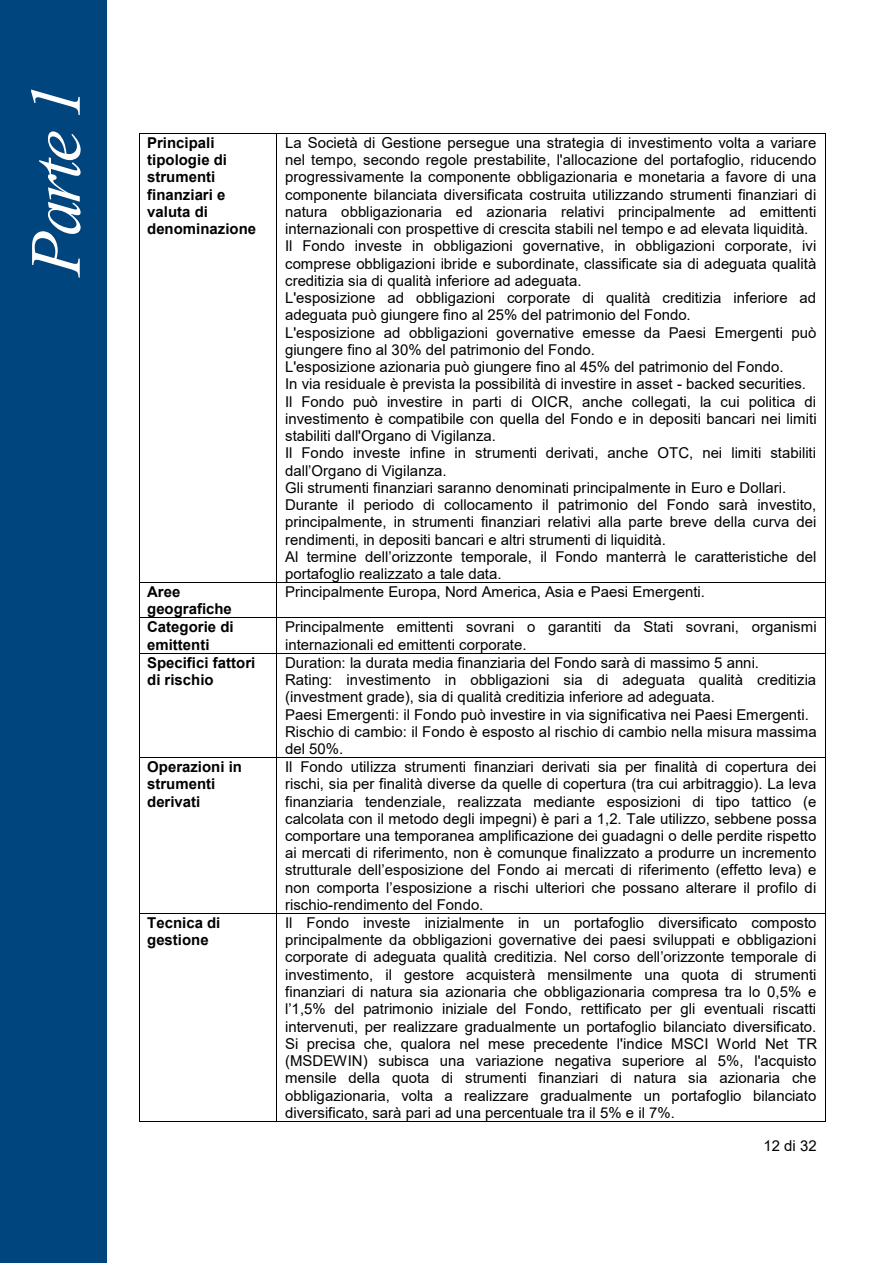
<style>
.page{position:relative;width:893px;height:1263px;background:#fff}
.page>*{position:absolute;margin:0;border:0;box-sizing:border-box;transform-origin:0 0}
.t1{font:italic 72px "Times New Roman";color:#fff}
.t2{font:15px/17.2px "Arial";color:#000}
.t3{font:700 15px/17.2px "Arial";color:#000}
</style>
<div class="page">
<hr style="left:139px;top:133px;width:138px;height:1px;background:#000">
<hr style="left:277px;top:133px;width:548px;height:1px;background:#000">
<hr style="left:139px;top:134px;width:1px;height:448px;background:#000">
<hr style="left:277px;top:134px;width:1px;height:448px;background:#000">
<hr style="left:825px;top:134px;width:1px;height:448px;background:#000">
<hr style="left:139px;top:582px;width:138px;height:1px;background:#000">
<hr style="left:277px;top:582px;width:548px;height:1px;background:#000">
<hr style="left:139px;top:583px;width:1px;height:35px;background:#000">
<hr style="left:277px;top:583px;width:1px;height:35px;background:#000">
<hr style="left:825px;top:583px;width:1px;height:35px;background:#000">
<hr style="left:139px;top:618px;width:138px;height:1px;background:#000">
<hr style="left:277px;top:618px;width:548px;height:1px;background:#000">
<hr style="left:139px;top:618px;width:1px;height:35px;background:#000">
<hr style="left:277px;top:618px;width:1px;height:35px;background:#000">
<hr style="left:825px;top:618px;width:1px;height:35px;background:#000">
<hr style="left:139px;top:653px;width:138px;height:1px;background:#000">
<hr style="left:277px;top:653px;width:548px;height:1px;background:#000">
<hr style="left:139px;top:654px;width:1px;height:103px;background:#000">
<hr style="left:277px;top:654px;width:1px;height:103px;background:#000">
<hr style="left:825px;top:654px;width:1px;height:103px;background:#000">
<hr style="left:139px;top:757px;width:138px;height:1px;background:#000">
<hr style="left:277px;top:757px;width:548px;height:1px;background:#000">
<hr style="left:139px;top:758px;width:1px;height:155px;background:#000">
<hr style="left:277px;top:758px;width:1px;height:155px;background:#000">
<hr style="left:825px;top:758px;width:1px;height:155px;background:#000">
<hr style="left:139px;top:913px;width:138px;height:1px;background:#000">
<hr style="left:277px;top:913px;width:548px;height:1px;background:#000">
<hr style="left:139px;top:914px;width:1px;height:207px;background:#000">
<hr style="left:139px;top:1121px;width:138px;height:1px;background:#000">
<hr style="left:277px;top:914px;width:1px;height:207px;background:#000">
<hr style="left:277px;top:1121px;width:548px;height:1px;background:#000">
<hr style="left:825px;top:914px;width:1px;height:207px;background:#000">
<div style="left:0;top:0;width:106px;height:1263px;background:#00457d"></div>
<h1 class="t1" style="left:6px;top:276px;width:194px;rotate:-90deg">Parte 1</h1>
<p class="t3" style="left:147px;top:134px;width:111px">Principali tipologie di strumenti finanziari e valuta di denominazione</p>
<p class="t2" style="left:285px;top:134px;width:533px">La Società di Gestione persegue una strategia di investimento volta a variare nel tempo, secondo regole prestabilite, l'allocazione del portafoglio, riducendo progressivamente la componente obbligazionaria e monetaria a favore di una componente bilanciata diversificata costruita utilizzando strumenti finanziari di natura obbligazionaria ed azionaria relativi principalmente ad emittenti internazionali con prospettive di crescita stabili nel tempo e ad elevata liquidità.<br>Il Fondo investe in obbligazioni governative, in obbligazioni corporate, ivi comprese obbligazioni ibride e subordinate, classificate sia di adeguata qualità creditizia sia di qualità inferiore ad adeguata.<br>L'esposizione ad obbligazioni corporate di qualità creditizia inferiore ad adeguata può giungere fino al 25% del patrimonio del Fondo.<br>L'esposizione ad obbligazioni governative emesse da Paesi Emergenti può giungere fino al 30% del patrimonio del Fondo.<br>L'esposizione azionaria può giungere fino al 45% del patrimonio del Fondo.<br>In via residuale è prevista la possibilità di investire in asset - backed securities.<br>Il Fondo può investire in parti di OICR, anche collegati, la cui politica di investimento è compatibile con quella del Fondo e in depositi bancari nei limiti stabiliti dall'Organo di Vigilanza.<br>Il Fondo investe infine in strumenti derivati, anche OTC, nei limiti stabiliti dall’Organo di Vigilanza.<br>Gli strumenti finanziari saranno denominati principalmente in Euro e Dollari.<br>Durante il periodo di collocamento il patrimonio del Fondo sarà investito, principalmente, in strumenti finanziari relativi alla parte breve della curva dei rendimenti, in depositi bancari e altri strumenti di liquidità.<br>Al termine dell’orizzonte temporale, il Fondo manterrà le caratteristiche del portafoglio realizzato a tale data.</p>
<p class="t3" style="left:147px;top:584px;width:86px">Aree geografiche</p>
<p class="t2" style="left:285px;top:583px;width:421px">Principalmente Europa, Nord America, Asia e Paesi Emergenti.</p>
<p class="t3" style="left:147px;top:619px;width:88px">Categorie di emittenti</p>
<p class="t2" style="left:285px;top:618px;width:533px">Principalmente emittenti sovrani o garantiti da Stati sovrani, organismi internazionali ed emittenti corporate.</p>
<p class="t3" style="left:147px;top:654px;width:110px">Specifici fattori di rischio</p>
<p class="t2" style="left:285px;top:654px;width:533px">Duration: la durata media finanziaria del Fondo sarà di massimo 5 anni.<br>Rating: investimento in obbligazioni sia di adeguata qualità creditizia (investment grade), sia di qualità creditizia inferiore ad adeguata.<br>Paesi Emergenti: il Fondo può investire in via significativa nei Paesi Emergenti.<br>Rischio di cambio: il Fondo è esposto al rischio di cambio nella misura massima del 50%.</p>
<p class="t3" style="left:147px;top:758px;width:96px">Operazioni in strumenti derivati</p>
<p class="t2" style="left:285px;top:758px;width:533px;text-align:justify">Il Fondo utilizza strumenti finanziari derivati sia per finalità di copertura dei rischi, sia per finalità diverse da quelle di copertura (tra cui arbitraggio). La leva finanziaria tendenziale, realizzata mediante esposizioni di tipo tattico (e calcolata con il metodo degli impegni) è pari a 1,2. Tale utilizzo, sebbene possa comportare una temporanea amplificazione dei guadagni o delle perdite rispetto ai mercati di riferimento, non è comunque finalizzato a produrre un incremento strutturale dell’esposizione del Fondo ai mercati di riferimento (effetto leva) e non comporta l’esposizione a rischi ulteriori che possano alterare il profilo di rischio-rendimento del Fondo.</p>
<p class="t3" style="left:147px;top:915px;width:75px">Tecnica di gestione</p>
<p class="t2" style="left:285px;top:914px;width:533px;text-align:justify">Il Fondo investe inizialmente in un portafoglio diversificato composto principalmente da obbligazioni governative dei paesi sviluppati e obbligazioni corporate di adeguata qualità creditizia. Nel corso dell’orizzonte temporale di investimento, il gestore acquisterà mensilmente una quota di strumenti finanziari di natura sia azionaria che obbligazionaria compresa tra lo 0,5% e l’1,5% del patrimonio iniziale del Fondo, rettificato per gli eventuali riscatti intervenuti, per realizzare gradualmente un portafoglio bilanciato diversificato.<br>Si precisa che, qualora nel mese precedente l'indice MSCI World Net TR (MSDEWIN) subisca una variazione negativa superiore al 5%, l'acquisto mensile della quota di strumenti finanziari di natura sia azionaria che obbligazionaria, volta a realizzare gradualmente un portafoglio bilanciato diversificato, sarà pari ad una percentuale tra il 5% e il 7%.</p>
<p class="t2" style="left:763px;top:1137px;width:55px">12 di 32</p>
</div>
